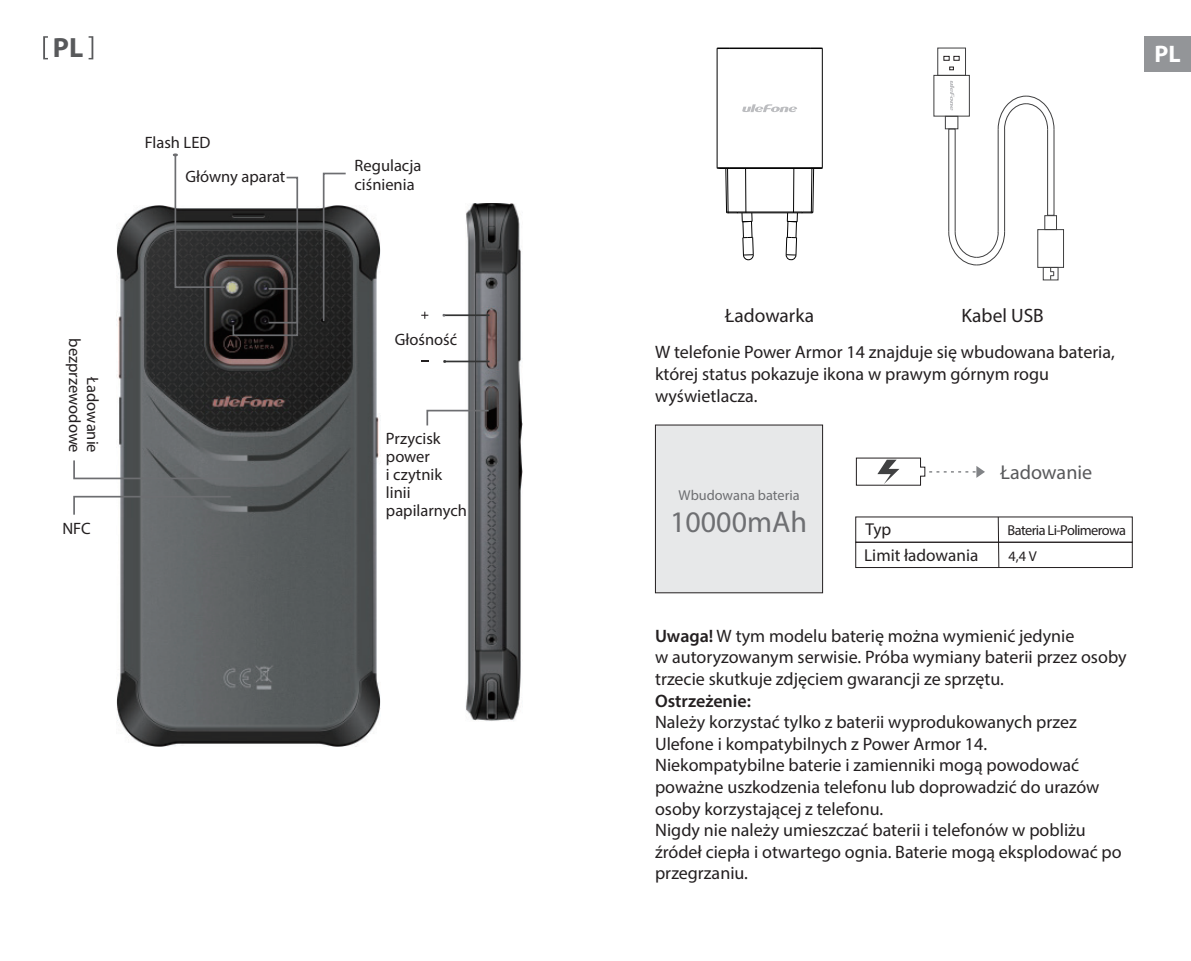
<style>
.page{position:relative;width:1191px;height:961px;background:#fff}
.page>*{position:absolute;margin:0;border:0;box-sizing:border-box;transform-origin:0 0}
.t1{font:30px "Myriad Pro";color:#6e6f72}
.t2{font:700 27.9px "Myriad Pro";color:#58595b}
.t3{font:700 24px "Myriad Pro";color:#fff}
.t4{font:20.1px "Myriad Pro";color:#58595b}
.t5{font:19.5px "Myriad Pro";color:#231f20}
.t6{font:18px/21.6px "Myriad Pro";color:#231f20}
.t7{font:600 18px "Myriad Pro";color:#231f20}
.t8{font:17.1px/25.2px "Myriad Pro";color:#231f20}
.t9{font:16.5px/18px "Myriad Pro";color:#231f20}
.t10{font:14.4px/25.2px "Myriad Pro";letter-spacing:-.04em;color:#231f20}
.t11{font:14.4px "Myriad Pro";color:#6e6f72}
.s1{font-weight:600}
</style>
<div class="page">
<img style="left:117px;top:205px;width:263px;height:541px">
<img style="left:465px;top:204px;width:57px;height:517px">
<svg style="left:421px;top:312px;width:7px;height:7px"></svg>
<hr style="left:444px;top:314px;width:45px;height:2px;background:#333434">
<svg style="left:442px;top:314px;width:4px;height:3px"></svg>
<hr style="left:444px;top:361px;width:45px;height:1px;background:#333434">
<svg style="left:426px;top:409px;width:64px;height:18px"></svg>
<svg style="left:172px;top:153px;width:54px;height:136px"></svg>
<svg style="left:73px;top:459px;width:159px;height:21px"></svg>
<svg style="left:73px;top:495px;width:159px;height:21px"></svg>
<svg style="left:232px;top:176px;width:67px;height:161px"></svg>
<svg style="left:322px;top:172px;width:25px;height:151px"></svg>
<div style="left:655px;top:425px;width:168px;height:168px;background:#e7e8e9;border:1px solid #231f20"></div>
<svg style="left:855px;top:457px;width:130px;height:29px"></svg>
<div style="left:855px;top:542px;width:277px;height:26px;border:1px solid #231f20"></div>
<hr style="left:997px;top:517px;width:2px;height:50px;background:#231f20">
<div style="left:937px;top:48px;width:29px;height:28px;border:1px solid #3f3f40"></div>
<hr style="left:1004px;top:129px;width:1px;height:103px;background:#3f3f40">
<div style="left:948px;top:129px;width:7px;height:103px;border:1px solid #3f3f40"></div>
<svg style="left:948px;top:231px;width:57px;height:35px"></svg>
<hr style="left:997px;top:129px;width:1px;height:103px;background:#3f3f40">
<div style="left:1047px;top:129px;width:7px;height:87px;border:1px solid #3f3f40"></div>
<svg style="left:997px;top:95px;width:57px;height:35px"></svg>
<div style="left:1037px;top:229px;width:27px;height:39px;border:1px solid #3f3f40"></div>
<div style="left:1042px;top:267px;width:16px;height:13px;border:1px solid #3f3f40"></div>
<div style="left:1044px;top:215px;width:12px;height:15px;border:1px solid #3f3f40"></div>
<svg style="left:1050px;top:267px;width:4px;height:13px"></svg>
<div style="left:945px;top:116px;width:13px;height:13px;border:1px solid #3f3f40"></div>
<svg style="left:950px;top:80px;width:4px;height:31px"></svg>
<svg style="left:943px;top:56px;width:16px;height:5px"></svg>
<hr style="left:746px;top:211px;width:47px;height:2px;background:#030303">
<hr style="left:822px;top:49px;width:1px;height:119px;background:#030303">
<hr style="left:729px;top:167px;width:81px;height:1px;background:#030303">
<hr style="left:716px;top:49px;width:1px;height:119px;background:#030303">
<hr style="left:729px;top:48px;width:81px;height:1px;background:#030303">
<hr style="left:729px;top:168px;width:81px;height:1px;background:#030303">
<svg style="left:810px;top:48px;width:12px;height:1px"></svg>
<svg style="left:717px;top:48px;width:12px;height:1px"></svg>
<svg style="left:717px;top:167px;width:37px;height:93px"></svg>
<svg style="left:785px;top:167px;width:37px;height:93px"></svg>
<svg style="left:742px;top:104px;width:55px;height:8px"></svg>
<svg style="left:43px;top:36px;width:50px;height:23px"></svg>
<div style="left:1144px;top:36px;width:47px;height:36px;background:#939598"></div>
<h2 class="t2" style="left:53px;top:30px;width:32px">PL</h2>
<h3 class="t3" style="left:1154px;top:38px;width:28px">PL</h3>
<p class="t9" style="left:185px;top:125px;width:101px;line-height:34.2px;text-indent:-41px">Flash LED<br>Główny aparat</p>
<p class="t9" style="left:102px;top:338px;width:116px;text-align:right;rotate:90deg">Ładowanie bezprzewodowe</p>
<p class="t9" style="left:62px;top:519px;width:30px">NFC</p>
<p class="t9" style="left:354px;top:155px;width:68px;line-height:19.8px">Regulacja ciśnienia</p>
<p class="t9" style="left:395px;top:331px;width:64px">Głośność</p>
<p class="t9" style="left:386px;top:429px;width:82px">Przycisk power<br>i czytnik linii papilarnych</p>
<p class="t5" style="left:725px;top:303px;width:90px">Ładowarka</p>
<p class="t5" style="left:961px;top:303px;width:84px">Kabel USB</p>
<p class="t6" style="left:655px;top:341px;width:461px">W telefonie Power Armor 14 znajduje się wbudowana bateria, której status pokazuje ikona w prawym górnym rogu wyświetlacza.</p>
<p class="t11" style="left:678px;top:487px;width:123px">Wbudowana bateria</p>
<h1 class="t1" style="left:670px;top:503px;width:138px">10000mAh</h1>
<p class="t4" style="left:1000px;top:459px;width:93px">Ładowanie</p>
<p class="t8" style="left:864px;top:517px;width:116px">Typ<br>Limit ładowania</p>
<p class="t10" style="left:1007px;top:518px;width:120px">Bateria Li-Polimerowa<br>4,4 V</p>
<p class="t6" style="left:655px;top:625px;width:473px"><span class="s1">Uwaga!</span> W tym modelu baterię można wymienić jedynie<br>w autoryzowanym serwisie. Próba wymiany baterii przez osoby trzecie skutkuje zdjęciem gwarancji ze sprzętu.</p>
<p class="t7" style="left:655px;top:689px;width:98px">Ostrzeżenie:</p>
<p class="t6" style="left:655px;top:711px;width:468px">Należy korzystać tylko z baterii wyprodukowanych przez Ulefone i kompatybilnych z Power Armor 14.<br>Niekompatybilne baterie i zamienniki mogą powodować poważne uszkodzenia telefonu lub doprowadzić do urazów osoby korzystającej z telefonu.<br>Nigdy nie należy umieszczać baterii i telefonów w pobliżu źródeł ciepła i otwartego ognia. Baterie mogą eksplodować po przegrzaniu.</p>
</div>
